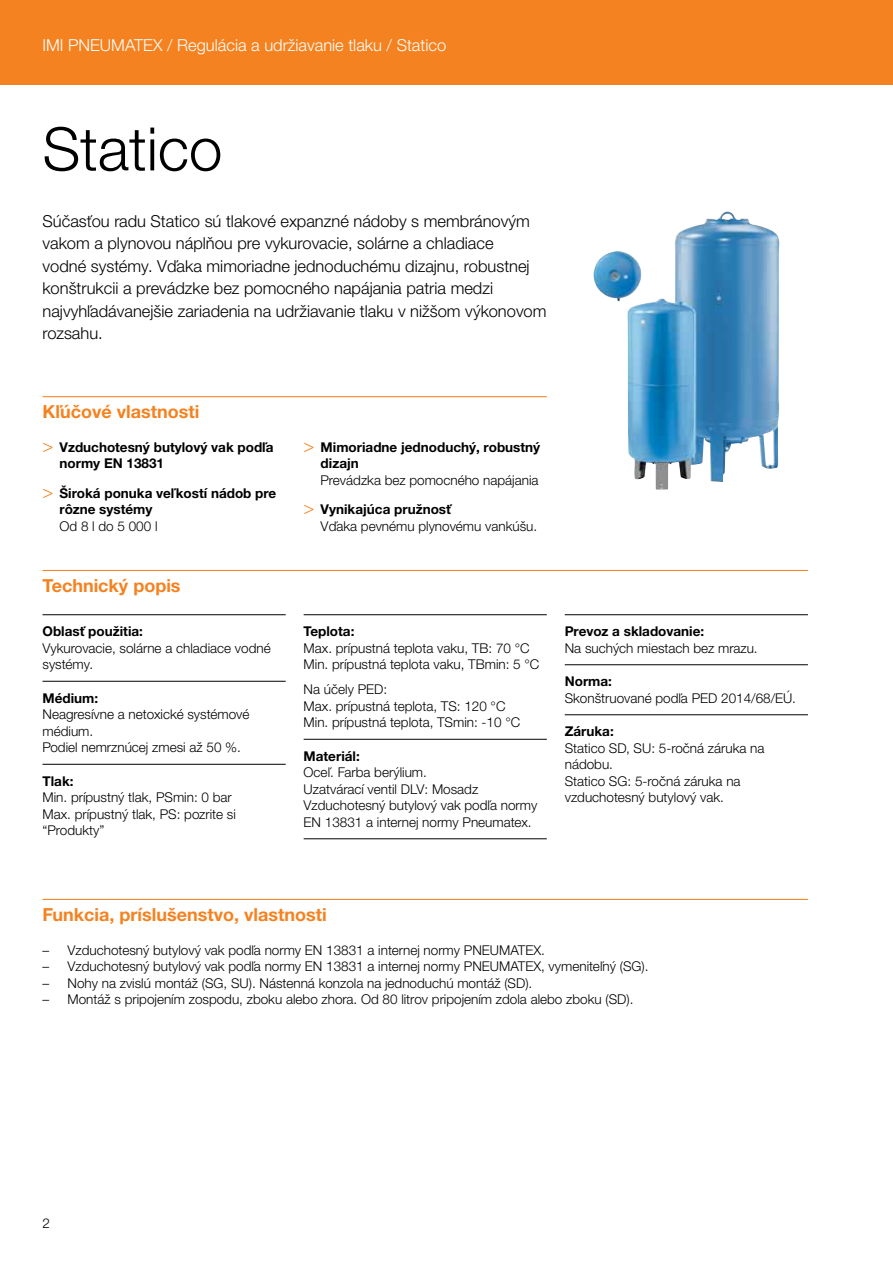
<style>
.page{position:relative;width:893px;height:1263px;background:#fff}
.page>*{position:absolute;margin:0;border:0;box-sizing:border-box;transform-origin:0 0}
.t1{font:300 60px "Helvetica Neue LTW1 G";color:#000}
.t2{font:700 18px "Helvetica Neue LTW1 G";color:#f58220}
.t3{font:300 16.5px/22.5px "Helvetica Neue LTW1 G";color:#000}
.t4{font:300 16.5px "Helvetica Neue LTW1 G";color:#fff}
.t5{font:300 13.5px/16.5px "Helvetica Neue LTW1 G";color:#000}
.t6{font:700 13.5px/16.5px "Helvetica Neue LTW1 G";color:#000}
.s1{font-family:"Helvetica Neue LT Std";font-weight:300;font-size:18px;color:#f58220}
.s2{font-family:"Helvetica Neue LT Std";font-size:18px;color:#f58220}
.s3{font-weight:700}
</style>
<div class="page">
<div style="left:0;top:0;width:893px;height:85px;background:#f58220"></div>
<hr style="left:43px;top:396px;width:504px;height:1px;background:#f58220">
<hr style="left:43px;top:570px;width:765px;height:1px;background:#f58220">
<hr style="left:43px;top:614px;width:243px;height:1px;background:#000">
<hr style="left:43px;top:681px;width:243px;height:1px;background:#000">
<hr style="left:43px;top:764px;width:243px;height:1px;background:#000">
<hr style="left:304px;top:614px;width:243px;height:1px;background:#000">
<hr style="left:304px;top:739px;width:243px;height:1px;background:#000">
<hr style="left:304px;top:838px;width:243px;height:1px;background:#000">
<hr style="left:565px;top:614px;width:243px;height:1px;background:#000">
<hr style="left:565px;top:664px;width:243px;height:1px;background:#000">
<hr style="left:565px;top:714px;width:243px;height:1px;background:#000">
<hr style="left:43px;top:899px;width:765px;height:1px;background:#f58220">
<img style="left:627px;top:212px;width:152px;height:277px">
<p class="t4" style="left:43px;top:35px;width:405px">IMI PNEUMATEX / Regulácia a udržiavanie tlaku / Statico</p>
<h1 class="t1" style="left:43px;top:112px;width:181px">Statico</h1>
<p class="t3" style="left:43px;top:210px;width:506px">Súčasťou radu Statico sú tlakové expanzné nádoby s membránovým vakom a plynovou náplňou pre vykurovacie, solárne a chladiace<br>vodné systémy. Vďaka mimoriadne jednoduchému dizajnu, robustnej konštrukcii a prevádzke bez pomocného napájania patria medzi najvyhľadávanejšie zariadenia na udržiavanie tlaku v nižšom výkonovom rozsahu.</p>
<h2 class="t2" style="left:43px;top:401px;width:158px">Kľúčové vlastnosti</h2>
<p class="t6" style="left:60px;top:439px;width:215px;text-indent:-17px"><span class="s1">&gt;</span> Vzduchotesný butylový vak podľa normy EN 13831</p>
<p class="t6" style="left:60px;top:485px;width:218px;text-indent:-17px"><span class="s1">&gt;</span> Široká ponuka veľkostí nádob pre rôzne systémy</p>
<p class="t5" style="left:60px;top:518px;width:100px">Od 8 l do 5 000 l</p>
<h2 class="t2" style="left:43px;top:575px;width:140px">Technický popis</h2>
<p class="t6" style="left:43px;top:623px;width:102px">Oblasť použitia:</p>
<p class="t5" style="left:43px;top:640px;width:230px">Vykurovacie, solárne a chladiace vodné systémy.</p>
<p class="t6" style="left:43px;top:690px;width:57px">Médium:</p>
<p class="t5" style="left:43px;top:706px;width:209px">Neagresívne a netoxické systémové médium.<br>Podiel nemrznúcej zmesi až 50 %.</p>
<p class="t6" style="left:43px;top:773px;width:32px">Tlak:</p>
<p class="t5" style="left:43px;top:789px;width:195px">Min. prípustný tlak, PSmin: 0 bar<br>Max. prípustný tlak, PS: pozrite si “Produkty”</p>
<p class="t6" style="left:321px;top:439px;width:221px;text-indent:-17px"><span class="s1">&gt;</span> Mimoriadne jednoduchý, robustný dizajn</p>
<p class="t5" style="left:304px;top:465px;width:236px;line-height:29.2px;text-indent:17px">Prevádzka bez pomocného napájania <span class="s2">&gt;</span> <span class="s3">Vynikajúca pružnosť</span></p>
<p class="t5" style="left:321px;top:518px;width:218px">Vďaka pevnému plynovému vankúšu.</p>
<p class="t6" style="left:304px;top:623px;width:52px">Teplota:</p>
<p class="t5" style="left:304px;top:640px;width:237px">Max. prípustná teplota vaku, TB: 70 °C<br>Min. prípustná teplota vaku, TBmin: 5 °C</p>
<p class="t5" style="left:304px;top:681px;width:218px">Na účely PED:<br>Max. prípustná teplota, TS: 120 °C<br>Min. prípustná teplota, TSmin: -10 °C</p>
<p class="t6" style="left:304px;top:748px;width:58px">Materiál:</p>
<p class="t5" style="left:304px;top:764px;width:235px">Oceľ. Farba berýlium.<br>Uzatvárací ventil DLV: Mosadz<br>Vzduchotesný butylový vak podľa normy<br>EN 13831 a internej normy Pneumatex.</p>
<p class="t6" style="left:565px;top:623px;width:141px">Prevoz a skladovanie:</p>
<p class="t5" style="left:565px;top:640px;width:194px">Na suchých miestach bez mrazu.</p>
<p class="t6" style="left:565px;top:673px;width:49px">Norma:</p>
<p class="t5" style="left:565px;top:690px;width:233px">Skonštruované podľa PED 2014/68/EÚ.</p>
<p class="t6" style="left:565px;top:723px;width:51px">Záruka:</p>
<p class="t5" style="left:565px;top:740px;width:201px">Statico SD, SU: 5-ročná záruka na nádobu.<br>Statico SG: 5-ročná záruka na vzduchotesný butylový vak.</p>
<h2 class="t2" style="left:43px;top:904px;width:286px">Funkcia, príslušenstvo, vlastnosti</h2>
<p class="t5" style="left:43px;top:941px;width:504px">– Vzduchotesný butylový vak podľa normy EN 13831 a internej normy PNEUMATEX.</p>
<p class="t5" style="left:43px;top:958px;width:607px">– Vzduchotesný butylový vak podľa normy EN 13831 a internej normy PNEUMATEX, vymeniteľný (SG).</p>
<p class="t5" style="left:43px;top:974px;width:491px">– Nohy na zvislú montáž (SG, SU). Nástenná konzola na jednoduchú montáž (SD).</p>
<p class="t5" style="left:43px;top:991px;width:592px">– Montáž s pripojením zospodu, zboku alebo zhora. Od 80 litrov pripojením zdola alebo zboku (SD).</p>
<p class="t5" style="left:43px;top:1215px;width:9px">2</p>
</div>
